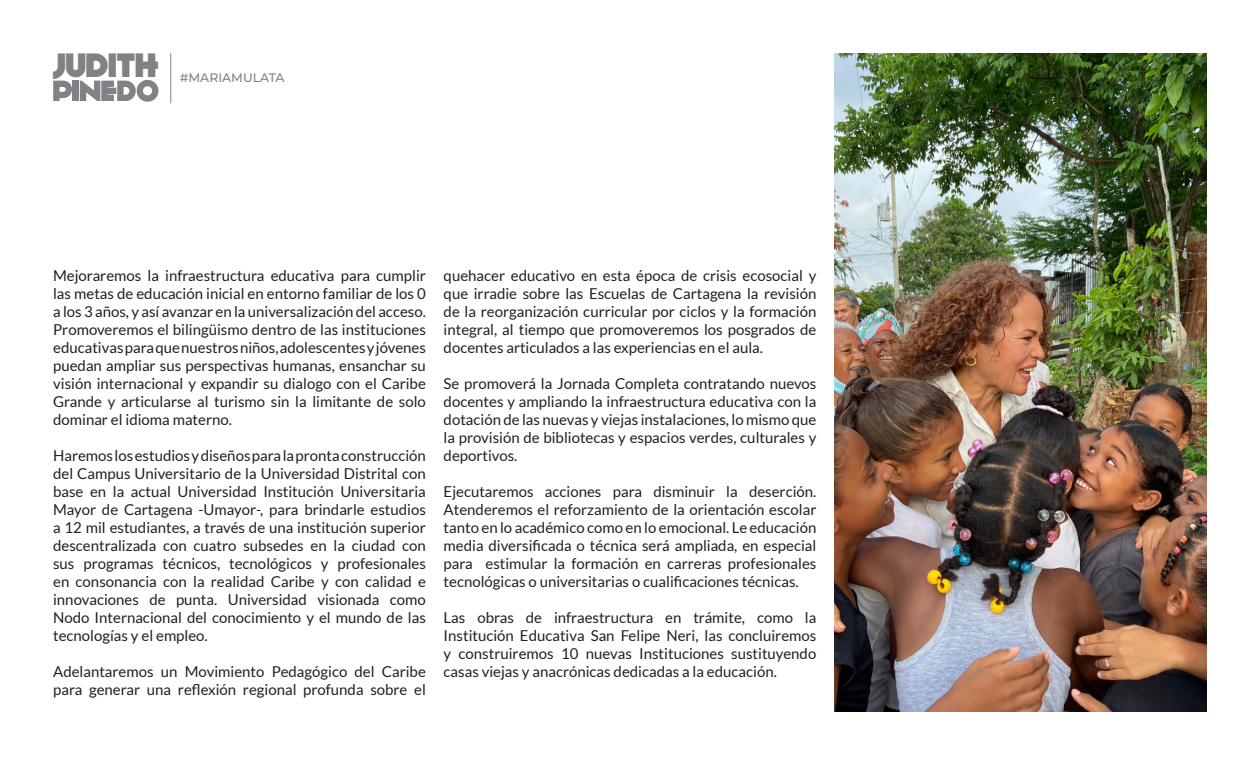
<style>
.page{position:relative;width:1260px;height:765px;background:#fff}
.page>*{position:absolute;margin:0;border:0;box-sizing:border-box;transform-origin:0 0}
.t1{font:34.38px "Kilo Gram";color:#808285}
.t2{font:15px/18px "Lato";color:#231f20;text-align:justify}
.t3{font:500 12.38px "Montserrat";color:#808285}
</style>
<div class="page">
<svg style="left:53px;top:81px;width:19px;height:20px"></svg>
<div style="left:73px;top:81px;width:6px;height:20px;background:#808285"></div>
<svg style="left:80px;top:80px;width:78px;height:22px"></svg>
<hr style="left:170px;top:53px;width:1px;height:50px;background:#808285">
<img style="left:834px;top:53px;width:373px;height:659px">
<h1 class="t1" style="left:53px;top:44px;width:108px">JUDITh</h1>
<p class="t3" style="left:180px;top:70px;width:106px">#MARIAMULATA</p>
<p class="t2" style="left:53px;top:267px;width:374px">Mejoraremos la infraestructura educativa para cumplir las metas de educación inicial en entorno familiar de los 0 a los 3 años, y así avanzar en la universalización del acceso.</p>
<p class="t2" style="left:53px;top:321px;width:374px">Promoveremos el bilingüismo dentro de las instituciones educativas para que nuestros niños, adolescentes y jóvenes puedan ampliar sus perspectivas humanas, ensanchar su visión internacional y expandir su dialogo con el Caribe Grande y articularse al turismo sin la limitante de solo dominar el idioma materno.</p>
<p class="t2" style="left:53px;top:447px;width:374px">Haremos los estudios y diseños para la pronta construcción del Campus Universitario de la Universidad Distrital con base en la actual Universidad Institución Universitaria Mayor de Cartagena -Umayor-, para brindarle estudios a 12 mil estudiantes, a través de una institución superior descentralizada con cuatro subsedes en la ciudad con sus programas técnicos, tecnológicos y profesionales en consonancia con la realidad Caribe y con calidad e innovaciones de punta. Universidad visionada como Nodo Internacional del conocimiento y el mundo de las tecnologías y el empleo.</p>
<p class="t2" style="left:53px;top:663px;width:374px">Adelantaremos un Movimiento Pedagógico del Caribe para generar una reflexión regional profunda sobre el</p>
<p class="t2" style="left:444px;top:267px;width:374px">quehacer educativo en esta época de crisis ecosocial y que irradie sobre las Escuelas de Cartagena la revisión de la reorganización curricular por ciclos y la formación integral, al tiempo que promoveremos los posgrados de docentes articulados a las experiencias en el aula.</p>
<p class="t2" style="left:444px;top:375px;width:374px">Se promoverá la Jornada Completa contratando nuevos docentes y ampliando la infraestructura educativa con la dotación de las nuevas y viejas instalaciones, lo mismo que la provisión de bibliotecas y espacios verdes, culturales y deportivos.</p>
<p class="t2" style="left:444px;top:483px;width:374px">Ejecutaremos acciones para disminuir la deserción.<br>Atenderemos el reforzamiento de la orientación escolar tanto en lo académico como en lo emocional. Le educación media diversificada o técnica será ampliada, en especial para estimular la formación en carreras profesionales tecnológicas o universitarias o cualificaciones técnicas.</p>
<p class="t2" style="left:444px;top:609px;width:374px">Las obras de infraestructura en trámite, como la Institución Educativa San Felipe Neri, las concluiremos y construiremos 10 nuevas Instituciones sustituyendo casas viejas y anacrónicas dedicadas a la educación.</p>
</div>
